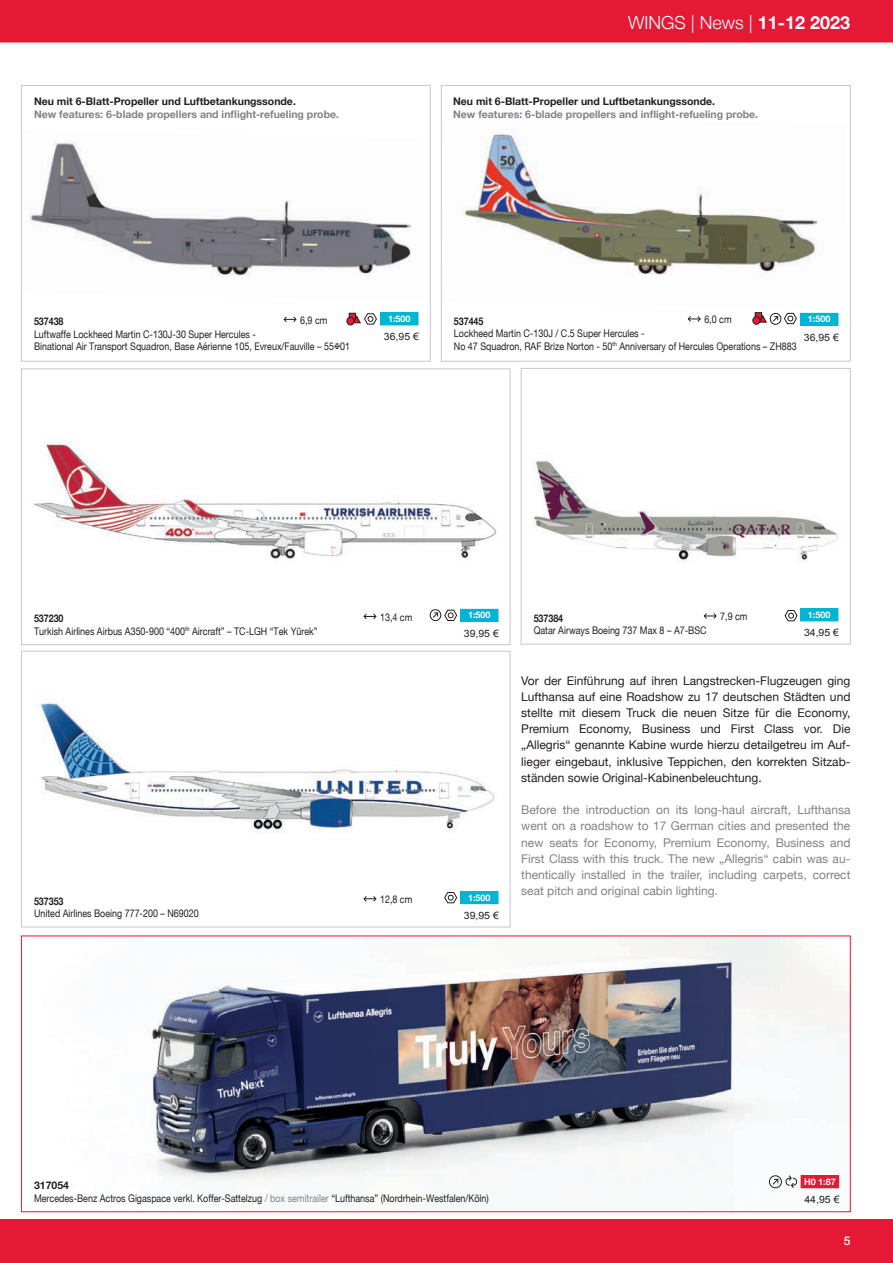
<style>
.page{position:relative;width:893px;height:1263px;background:#fff}
.page>*{position:absolute;margin:0;border:0;box-sizing:border-box;transform-origin:0 0}
.t1{font:300 18px "Helvetica Neue";color:#fff}
.t2{font:700 18px "Helvetica Neue";color:#fff}
.t3{font:12px/16.2px "Helvetica Neue";color:#231f20;text-align:justify}
.t4{font:12px/16.2px "Helvetica Neue";color:#808285;text-align:justify}
.t5{font:500 12px "Helvetica Neue";color:#fff}
.t6{font:10.5px/12.6px "Helvetica Neue";color:#231f20;scale:.85 1}
.t7{font:700 10.5px "Helvetica Neue";color:#808285}
.t8{font:700 10.5px "Helvetica Neue";color:#231f20}
.t9{font:700 10.5px "Helvetica Neue";color:#231f20;scale:.85 1}
.t10{font:10.05px "Arial";color:#231f20;scale:1.04 1}
.t11{font:700 9px "Helvetica Neue";color:#fff}
.s1{font-weight:700}
.s2{color:#808285}
</style>
<div class="page">
<img style="left:29px;top:142px;width:383px;height:134px">
<div style="left:21px;top:85px;width:410px;height:276px;border:1px solid #c7c8ca"></div>
<div style="left:0;top:1219px;width:893px;height:44px;background:#e51836"></div>
<div style="left:0;top:0;width:893px;height:43px;background:#e51836"></div>
<img style="left:40px;top:702px;width:459px;height:203px">
<div style="left:21px;top:651px;width:489px;height:276px;border:1px solid #c7c8ca"></div>
<svg style="left:363px;top:895px;width:14px;height:7px"></svg>
<img style="left:34px;top:440px;width:465px;height:182px">
<div style="left:21px;top:369px;width:489px;height:276px;border:1px solid #c7c8ca"></div>
<svg style="left:363px;top:613px;width:14px;height:7px"></svg>
<svg style="left:444px;top:891px;width:13px;height:12px"></svg>
<div style="left:460px;top:609px;width:38px;height:12px;background:#00b4d6"></div>
<div style="left:460px;top:609px;width:38px;height:13px;border:1px solid #00b4d6"></div>
<div style="left:460px;top:892px;width:38px;height:12px;background:#00b4d6"></div>
<div style="left:460px;top:891px;width:38px;height:13px;border:1px solid #00b4d6"></div>
<svg style="left:283px;top:316px;width:14px;height:6px"></svg>
<img style="left:463px;top:133px;width:355px;height:142px">
<div style="left:441px;top:85px;width:409px;height:276px;border:1px solid #c7c8ca"></div>
<svg style="left:687px;top:316px;width:14px;height:6px"></svg>
<div style="left:380px;top:313px;width:38px;height:12px;background:#00b4d6"></div>
<div style="left:800px;top:313px;width:38px;height:12px;background:#00b4d6"></div>
<div style="left:800px;top:313px;width:38px;height:13px;border:1px solid #00b4d6"></div>
<div style="left:770px;top:313px;width:11px;height:12px;border:1px solid #231f20;border-radius:50%"></div>
<div style="left:430px;top:609px;width:11px;height:12px;border:1px solid #231f20;border-radius:50%"></div>
<svg style="left:432px;top:609px;width:25px;height:12px"></svg>
<img style="left:147px;top:938px;width:701px;height:251px">
<img style="left:534px;top:460px;width:305px;height:157px">
<div style="left:521px;top:368px;width:329px;height:276px;border:1px solid #c7c8ca"></div>
<svg style="left:703px;top:612px;width:14px;height:7px"></svg>
<svg style="left:784px;top:609px;width:14px;height:12px"></svg>
<div style="left:800px;top:609px;width:38px;height:12px;background:#00b4d6"></div>
<div style="left:800px;top:608px;width:38px;height:13px;border:1px solid #00b4d6"></div>
<div style="left:349px;top:313px;width:7px;height:7px;background:#db1834"></div>
<div style="left:349px;top:313px;width:7px;height:7px;border:1px solid #231f20"></div>
<svg style="left:352px;top:313px;width:25px;height:12px"></svg>
<div style="left:347px;top:317px;width:7px;height:8px;background:#e51836;border-radius:50%"></div>
<div style="left:346px;top:317px;width:8px;height:8px;border:1px solid #231f20;border-radius:50%"></div>
<div style="left:755px;top:313px;width:7px;height:6px;background:#e51836"></div>
<div style="left:755px;top:312px;width:7px;height:8px;border:1px solid #231f20"></div>
<svg style="left:758px;top:312px;width:39px;height:12px"></svg>
<div style="left:753px;top:317px;width:7px;height:7px;background:#e51836;border-radius:50%"></div>
<div style="left:752px;top:316px;width:8px;height:9px;border:1px solid #231f20;border-radius:50%"></div>
<svg style="left:769px;top:1176px;width:12px;height:12px"></svg>
<div style="left:769px;top:1175px;width:13px;height:13px;border:1px solid #231f20;border-radius:50%"></div>
<svg style="left:772px;top:1178px;width:7px;height:7px"></svg>
<div style="left:801px;top:1176px;width:38px;height:12px;background:#e51836"></div>
<div style="left:801px;top:1175px;width:38px;height:13px;border:1px solid #e51836"></div>
<svg style="left:785px;top:1174px;width:12px;height:15px"></svg>
<p class="t8" style="left:34px;top:93px;width:263px">Neu mit 6-Blatt-Propeller und Luftbetankungssonde.</p>
<p class="t7" style="left:34px;top:106px;width:307px">New features: 6-blade propellers and inflight-refueling probe.</p>
<h1 class="t1" style="left:628px;top:6px;width:179px">WINGS | News | <span class="s1">03 04</span></h1>
<h1 class="t2" style="left:758px;top:9px;width:94px">11-12 2023</h1>
<p class="t8" style="left:453px;top:93px;width:263px">Neu mit 6-Blatt-Propeller und Luftbetankungssonde.</p>
<p class="t7" style="left:453px;top:106px;width:307px">New features: 6-blade propellers and inflight-refueling probe.</p>
<p class="t11" style="left:388px;top:312px;width:24px">1:500</p>
<p class="t6" style="left:704px;top:313px;width:34px">6,0 cm</p>
<p class="t11" style="left:808px;top:312px;width:24px">1:500</p>
<p class="t6" style="left:300px;top:314px;width:34px">6,9 cm</p>
<p class="t9" style="left:454px;top:313px;width:36px">537445</p>
<p class="t6" style="left:454px;top:327px;width:405px">Lockheed Martin C-130J / C.5 Super Hercules -<br>No 47 Squadron, RAF Brize Norton - 50<sup>th</sup> Anniversary of Hercules Operations – ZH883</p>
<p class="t9" style="left:34px;top:313px;width:36px">537438</p>
<p class="t6" style="left:34px;top:328px;width:373px">Luftwaffe Lockheed Martin C-130J-30 Super Hercules -<br>Binational Air Transport Squadron, Base Aérienne 105, Evreux/Fauville – 55 01</p>
<p class="t10" style="left:384px;top:330px;width:35px">36,95 €</p>
<p class="t10" style="left:804px;top:331px;width:35px">36,95 €</p>
<p class="t6" style="left:34px;top:612px;width:335px"><span class="s1">537230<br></span>Turkish Airlines Airbus A350-900 “400<sup>th</sup> Aircraft” – TC-LGH “Tek Yürek”</p>
<p class="t6" style="left:380px;top:611px;width:39px">13,4 cm</p>
<p class="t11" style="left:468px;top:608px;width:24px">1:500</p>
<p class="t10" style="left:464px;top:627px;width:35px">39,95 €</p>
<p class="t9" style="left:34px;top:893px;width:36px">537353</p>
<p class="t6" style="left:34px;top:907px;width:195px">United Airlines Boeing 777-200 – N69020</p>
<p class="t6" style="left:380px;top:893px;width:39px">12,8 cm</p>
<p class="t11" style="left:468px;top:890px;width:24px">1:500</p>
<p class="t10" style="left:464px;top:909px;width:35px">39,95 €</p>
<p class="t9" style="left:534px;top:610px;width:36px">537384</p>
<p class="t6" style="left:534px;top:624px;width:205px">Qatar Airways Boeing 737 Max 8 – A7-BSC</p>
<p class="t6" style="left:720px;top:610px;width:34px">7,9 cm</p>
<p class="t11" style="left:808px;top:608px;width:24px">1:500</p>
<p class="t10" style="left:804px;top:626px;width:35px">34,95 €</p>
<p class="t3" style="left:521px;top:673px;width:331px">Vor der Einführung auf ihren Langstrecken-Flugzeugen ging Lufthansa auf eine Roadshow zu 17 deutschen Städten und stellte mit diesem Truck die neuen Sitze für die Economy, Premium Economy, Business und First Class vor. Die „Allegris“ genannte Kabine wurde hierzu detailgetreu im Auf&shy;lieger eingebaut, inklusive Teppichen, den korrekten Sitzab&shy;ständen sowie Original-Kabinenbeleuchtung.</p>
<p class="t4" style="left:521px;top:802px;width:331px">Before the introduction on its long-haul aircraft, Lufthansa went on a roadshow to 17 German cities and presented the new seats for Economy, Premium Economy, Business and First Class with this truck. The new „Allegris“ cabin was au&shy;thentically installed in the trailer, including carpets, correct seat pitch and original cabin lighting.</p>
<p class="t6" style="left:34px;top:1179px;width:537px"><span class="s1">317054<br></span>Mercedes-Benz Actros Gigaspace verkl. Koffer-Sattelzug <span class="s2">/ box semitrailer</span> “Lufthansa” (Nordrhein-Westfalen/Köln)</p>
<p class="t11" style="left:804px;top:1174px;width:33px">H0 1:87</p>
<p class="t10" style="left:804px;top:1193px;width:35px">44,95 €</p>
<p class="t5" style="left:844px;top:1231px;width:8px">5</p>
</div>
